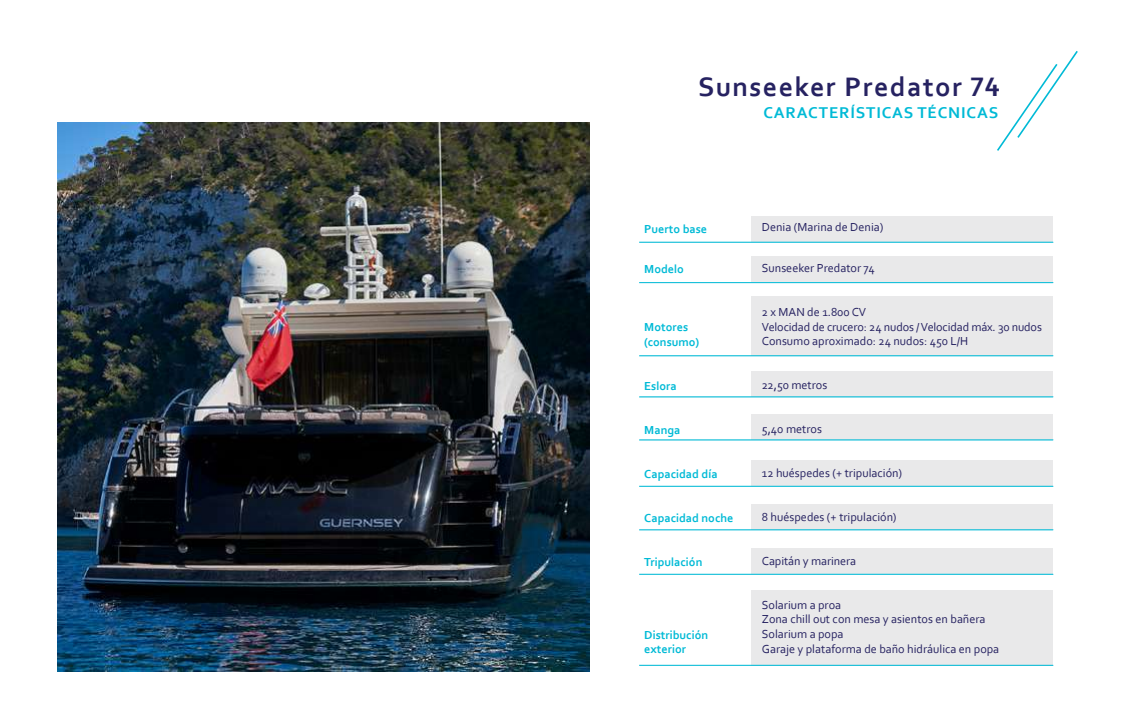
<style>
.page{position:relative;width:1134px;height:720px;background:#fff}
.page>*{position:absolute;margin:0;border:0;box-sizing:border-box;transform-origin:0 0}
.t1{font:700 28px "Corbel";letter-spacing:.05em;color:#262261}
.t2{font:700 16.4px "Corbel";letter-spacing:.05em;color:#00bad6}
.t3{font:12.2px/14.6px "Corbel";color:#262261}
.t4{font:700 12.2px/14.6px "Corbel";color:#00bad6}
</style>
<div class="page">
<div style="left:752px;top:296px;width:301px;height:60px;background:#e9e9ea"></div>
<div style="left:752px;top:371px;width:301px;height:26px;background:#e9e9ea"></div>
<div style="left:752px;top:414px;width:301px;height:26px;background:#e9e9ea"></div>
<div style="left:752px;top:256px;width:301px;height:26px;background:#e9e9ea"></div>
<div style="left:752px;top:216px;width:301px;height:26px;background:#e9e9ea"></div>
<div style="left:752px;top:460px;width:301px;height:26px;background:#e9e9ea"></div>
<div style="left:752px;top:504px;width:301px;height:26px;background:#e9e9ea"></div>
<div style="left:752px;top:549px;width:301px;height:25px;background:#e9e9ea"></div>
<div style="left:752px;top:590px;width:301px;height:75px;background:#e9e9ea"></div>
<hr style="left:639px;top:355px;width:414px;height:1px;background:#00bad6">
<hr style="left:639px;top:486px;width:414px;height:1px;background:#00bad6">
<hr style="left:639px;top:529px;width:414px;height:1px;background:#00bad6">
<hr style="left:639px;top:574px;width:414px;height:1px;background:#00bad6">
<hr style="left:639px;top:397px;width:414px;height:1px;background:#00bad6">
<hr style="left:639px;top:440px;width:414px;height:1px;background:#00bad6">
<hr style="left:639px;top:282px;width:414px;height:1px;background:#00bad6">
<hr style="left:639px;top:242px;width:414px;height:1px;background:#00bad6">
<img style="left:58px;top:123px;width:531px;height:549px">
<hr style="left:639px;top:665px;width:414px;height:1px;background:#00bad6">
<svg style="left:997px;top:51px;width:81px;height:100px"></svg>
<h1 class="t1" style="left:698px;top:69px;width:303px">Sunseeker Predator 74</h1>
<h2 class="t2" style="left:763px;top:102px;width:236px">CARACTERÍSTICAS TÉCNICAS</h2>
<p class="t4" style="left:644px;top:221px;width:64px">Puerto base</p>
<p class="t4" style="left:644px;top:261px;width:41px">Modelo</p>
<p class="t4" style="left:644px;top:320px;width:56px">Motores (consumo)</p>
<p class="t4" style="left:644px;top:378px;width:34px">Eslora</p>
<p class="t4" style="left:644px;top:422px;width:38px">Manga</p>
<p class="t4" style="left:644px;top:466px;width:75px">Capacidad día</p>
<p class="t4" style="left:644px;top:510px;width:91px">Capacidad noche</p>
<p class="t4" style="left:644px;top:554px;width:60px">Tripulación</p>
<p class="t4" style="left:644px;top:627px;width:65px">Distribución exterior</p>
<p class="t3" style="left:762px;top:220px;width:123px">Denia (Marina de Denia)</p>
<p class="t3" style="left:762px;top:260px;width:114px">Sunseeker Predator 74</p>
<p class="t3" style="left:762px;top:304px;width:281px">2 x MAN de 1.800 CV<br>Velocidad de crucero: 24 nudos / Velocidad máx. 30 nudos<br>Consumo aproximado: 24 nudos: 450 L/H</p>
<p class="t3" style="left:762px;top:377px;width:67px">22,50 metros</p>
<p class="t3" style="left:762px;top:421px;width:62px">5,40 metros</p>
<p class="t3" style="left:762px;top:465px;width:142px">12 huéspedes (+ tripulación)</p>
<p class="t3" style="left:762px;top:509px;width:136px">8 huéspedes (+ tripulación)</p>
<p class="t3" style="left:762px;top:553px;width:96px">Capitán y marinera</p>
<p class="t3" style="left:762px;top:597px;width:239px">Solarium a proa<br>Zona chill out con mesa y asientos en bañera<br>Solarium a popa<br>Garaje y plataforma de baño hidráulica en popa</p>
</div>
